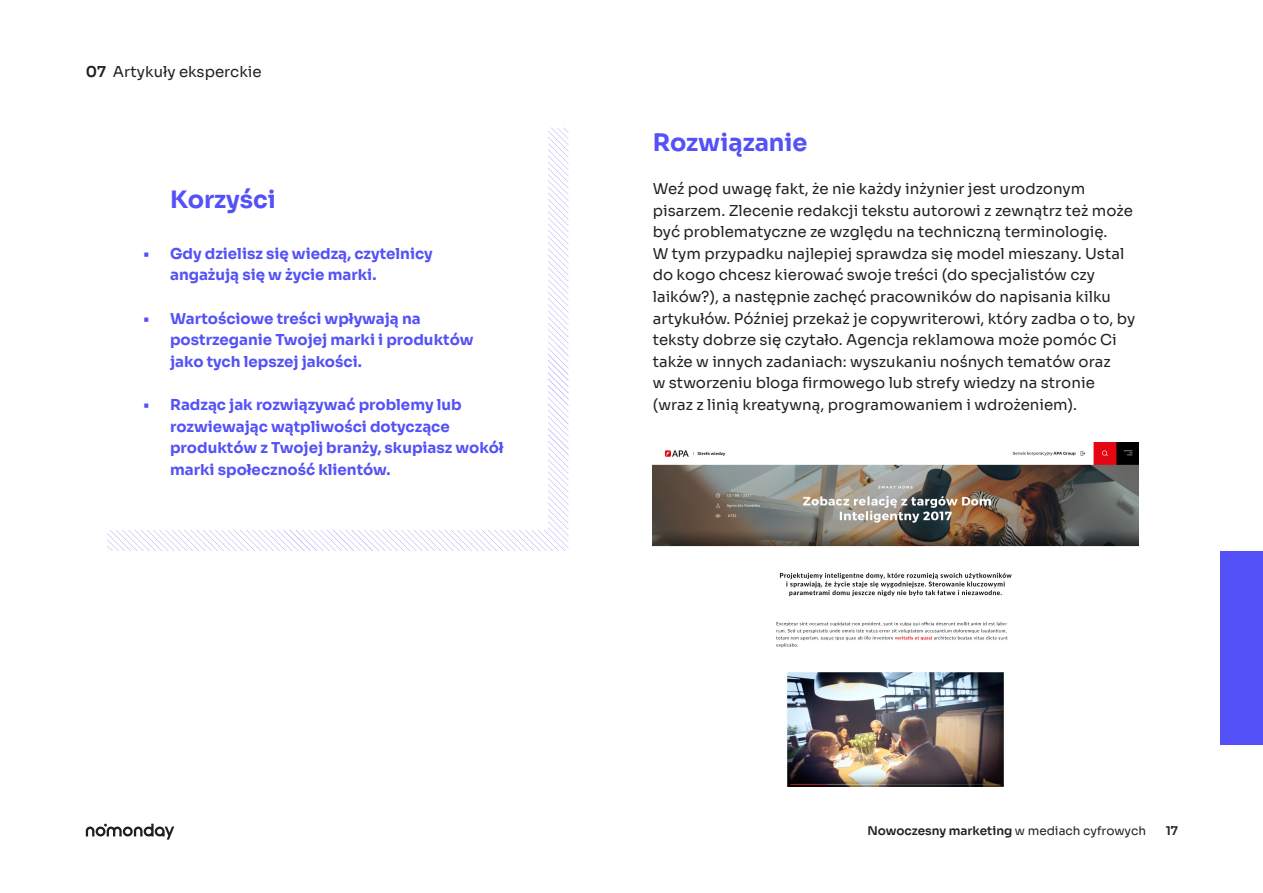
<style>
.page{position:relative;width:1263px;height:893px;background:#fff}
.page>*{position:absolute;margin:0;border:0;box-sizing:border-box;transform-origin:0 0}
.t1{font:700 24px "Sora";color:#5451f6}
.t2{font:15px/21.6px "Sora";color:#231f20}
.t3{font:700 15px/21.6px "Sora";color:#5451f6}
.t4{font:600 12px "Sora";color:#231f20}
.s1{font-weight:600}
.s2{font-weight:400}
</style>
<div class="page">
<svg style="left:107px;top:128px;width:461px;height:423px"></svg>
<div style="left:86px;top:0;width:461px;height:530px;background:#fff"></div>
<div style="left:1220px;top:551px;width:43px;height:193px;background:#5451f6"></div>
<img style="left:653px;top:442px;width:486px;height:345px">
<svg style="left:86px;top:824px;width:88px;height:16px"></svg>
<p class="t2" style="left:86px;top:59px;width:177px"><span class="s1">07</span> Artykuły eksperckie</p>
<p class="t1" style="left:170px;top:180px;width:107px">Korzyści</p>
<p class="t3" style="left:170px;top:241px;width:264px;text-indent:-27px">• Gdy dzielisz się wiedzą, czytelnicy angażują się w życie marki.</p>
<p class="t3" style="left:170px;top:306px;width:305px;text-indent:-27px">• Wartościowe treści wpływają na postrzeganie Twojej marki i produktów jako tych lepszej jakości.</p>
<p class="t3" style="left:170px;top:393px;width:335px;text-indent:-27px">• Radząc jak rozwiązywać problemy lub rozwiewając wątpliwości dotyczące produktów z Twojej branży, skupiasz wokół marki społeczność klientów.</p>
<p class="t1" style="left:653px;top:123px;width:156px">Rozwiązanie</p>
<p class="t2" style="left:653px;top:177px;width:484px">Weź pod uwagę fakt, że nie każdy inżynier jest urodzonym pisarzem. Zlecenie redakcji tekstu autorowi z zewnątrz też może być problematyczne ze względu na techniczną terminologię.<br>W tym przypadku najlepiej sprawdza się model mieszany. Ustal do kogo chcesz kierować swoje treści (do specjalistów czy laików?), a następnie zachęć pracowników do napisania kilku artykułów. Później przekaż je copywriterowi, który zadba o to, by teksty dobrze się czytało. Agencja reklamowa może pomóc Ci także w innych zadaniach: wyszukaniu nośnych tematów oraz<br>w stworzeniu bloga firmowego lub strefy wiedzy na stronie (wraz z linią kreatywną, programowaniem i wdrożeniem).</p>
<p class="t4" style="left:867px;top:821px;width:280px">Nowoczesny marketing <span class="s2">w mediach cyfrowych</span></p>
<p class="t4" style="left:1166px;top:821px;width:14px">17</p>
</div>
